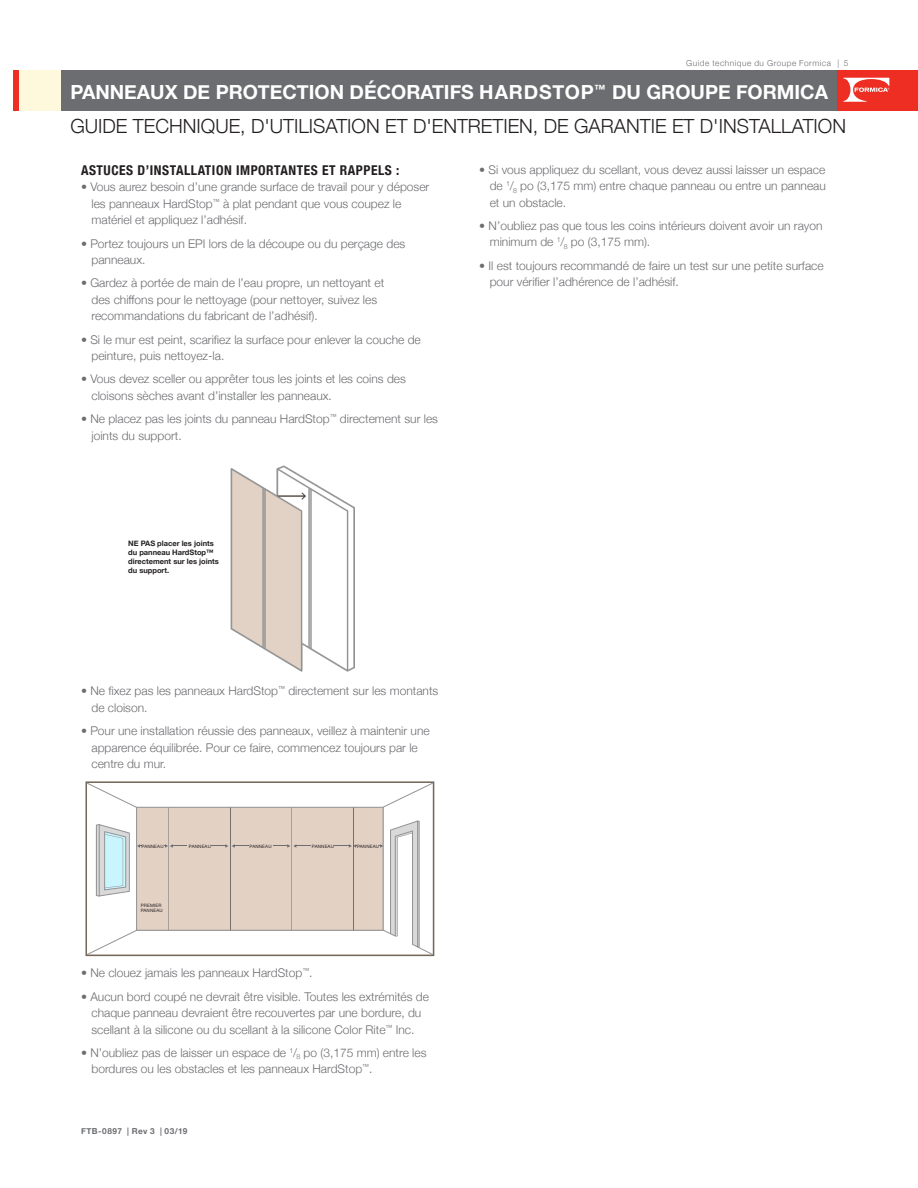
<style>
.page{position:relative;width:918px;height:1188px;background:#fff}
.page>*{position:absolute;margin:0;border:0;box-sizing:border-box;transform-origin:0 0}
.t1{font:300 19.5px/34.2px "Helvetica Neue";color:#231f20}
.SubHead_-_Black{font:700 condensed 13.5px "Helvetica Neue";letter-spacing:.04em;color:#231f20}
.SubHead_-_Black-2{font:300 12px/16.5px "Helvetica Neue";color:#6c6d70}
.t2{font:300 8.25px "Helvetica Neue";letter-spacing:.065em;color:#6c6d70}
.t3{font:700 8.25px "Helvetica Neue";letter-spacing:.05em;color:#6c6d70}
.t4{font:700 7.5px/9px "Helvetica Neue";color:#231f20}
.Paragraph_Style_1{font:4.5px/5.4px "Helvetica Neue";letter-spacing:.04em;color:#231f20}
.s1{font-weight:700;color:#fff}
</style>
<div class="page">
<div style="left:16px;top:70px;width:65px;height:40px;background:#fef8dd"></div>
<div style="left:14px;top:70px;width:5px;height:40px;background:#ee2e22"></div>
<div style="left:62px;top:70px;width:775px;height:40px;background:#6c6d70"></div>
<div style="left:837px;top:70px;width:81px;height:40px;background:#ee2e22"></div>
<svg style="left:843px;top:78px;width:46px;height:24px"></svg>
<img style="left:230px;top:465px;width:125px;height:207px">
<svg style="left:86px;top:781px;width:348px;height:175px"></svg>
<svg style="left:87px;top:783px;width:346px;height:172px"></svg>
<div style="left:142px;top:843px;width:22px;height:5px;background:#e3d1c4"></div>
<div style="left:189px;top:843px;width:22px;height:5px;background:#e3d1c4"></div>
<div style="left:250px;top:843px;width:22px;height:5px;background:#e3d1c4"></div>
<div style="left:312px;top:843px;width:22px;height:5px;background:#e3d1c4"></div>
<div style="left:357px;top:843px;width:22px;height:5px;background:#e3d1c4"></div>
<p class="t2" style="left:686px;top:56px;width:164px">Guide technique du Groupe Formica | 5</p>
<h1 class="t1" style="left:70px;top:74px;width:777px"><span class="s1">PANNEAUX DE PROTECTION DÉCORATIFS HARDSTOP</span><sup>™</sup> <span class="s1">DU GROUPE FORMICA<br></span>GUIDE TECHNIQUE, D'UTILISATION ET D'ENTRETIEN, DE GARANTIE ET D'INSTALLATION</h1>
<p class="SubHead_-_Black" style="left:81px;top:159px;width:320px">ASTUCES D’INSTALLATION IMPORTANTES ET RAPPELS :</p>
<p class="SubHead_-_Black-2" style="left:91px;top:178px;width:339px;text-indent:-10px">• Vous aurez besoin d’une grande surface de travail pour y déposer les panneaux HardStop<sup>™</sup> à plat pendant que vous coupez le matériel et appliquez l’adhésif.</p>
<p class="SubHead_-_Black-2" style="left:91px;top:234px;width:315px;text-indent:-10px">• Portez toujours un EPI lors de la découpe ou du perçage des panneaux.</p>
<p class="SubHead_-_Black-2" style="left:91px;top:274px;width:294px;text-indent:-10px">• Gardez à portée de main de l’eau propre, un nettoyant et des chiffons pour le nettoyage (pour nettoyer, suivez les recommandations du fabricant de l’adhésif).</p>
<p class="SubHead_-_Black-2" style="left:91px;top:330px;width:331px;text-indent:-10px">• Si le mur est peint, scarifiez la surface pour enlever la couche de peinture, puis nettoyez-la.</p>
<p class="SubHead_-_Black-2" style="left:91px;top:370px;width:316px;text-indent:-10px">• Vous devez sceller ou apprêter tous les joints et les coins des cloisons sèches avant d’installer les panneaux.</p>
<p class="SubHead_-_Black-2" style="left:91px;top:410px;width:348px;text-indent:-10px">• Ne placez pas les joints du panneau HardStop<sup>™</sup> directement sur les joints du support.</p>
<p class="SubHead_-_Black-2" style="left:490px;top:160px;width:338px;text-align:justify;text-indent:-10px">• Si vous appliquez du scellant, vous devez aussi laisser un espace de <sup>1</sup>/<sub>8</sub> po (3,175 mm) entre chaque panneau ou entre un panneau et un obstacle.</p>
<p class="SubHead_-_Black-2" style="left:490px;top:216px;width:334px;text-indent:-10px">• N’oubliez pas que tous les coins intérieurs doivent avoir un rayon minimum de <sup>1</sup>/<sub>8</sub> po (3,175 mm).</p>
<p class="SubHead_-_Black-2" style="left:490px;top:256px;width:336px;text-indent:-10px">• Il est toujours recommandé de faire un test sur une petite surface pour vérifier l’adhérence de l’adhésif.</p>
<p class="t4" style="left:128px;top:539px;width:92px">NE PAS placer les joints du panneau HardStop™ directement sur les joints du support.</p>
<p class="SubHead_-_Black-2" style="left:91px;top:682px;width:348px;text-indent:-10px">• Ne fixez pas les panneaux HardStop<sup>™</sup> directement sur les montants de cloison.</p>
<p class="SubHead_-_Black-2" style="left:91px;top:722px;width:340px;text-indent:-10px">• Pour une installation réussie des panneaux, veillez à maintenir une apparence équilibrée. Pour ce faire, commencez toujours par le centre du mur.</p>
<p class="Paragraph_Style_1" style="left:142px;top:844px;width:23px">PANNEAU</p>
<p class="Paragraph_Style_1" style="left:141px;top:903px;width:23px">PREMIER<br>PANNEAU</p>
<p class="Paragraph_Style_1" style="left:189px;top:844px;width:23px">PANNEAU</p>
<p class="Paragraph_Style_1" style="left:250px;top:844px;width:23px">PANNEAU</p>
<p class="Paragraph_Style_1" style="left:312px;top:844px;width:23px">PANNEAU</p>
<p class="Paragraph_Style_1" style="left:357px;top:844px;width:23px">PANNEAU</p>
<p class="SubHead_-_Black-2" style="left:81px;top:964px;width:233px">• Ne clouez jamais les panneaux HardStop<sup>™</sup>.</p>
<p class="SubHead_-_Black-2" style="left:81px;top:987px;width:350px;text-align:center">• Aucun bord coupé ne devrait être visible. Toutes les extrémités de chaque panneau devraient être recouvertes par une bordure, du scellant à la silicone ou du scellant à la silicone Color Rite<sup>™</sup> Inc.</p>
<p class="SubHead_-_Black-2" style="left:91px;top:1044px;width:337px;text-indent:-10px">• N’oubliez pas de laisser un espace de <sup>1</sup>/<sub>8</sub> po (3,175 mm) entre les bordures ou les obstacles et les panneaux HardStop<sup>™</sup>.</p>
<p class="t3" style="left:81px;top:1125px;width:108px">FTB-0897 | Rev 3 | 03/19</p>
</div>
